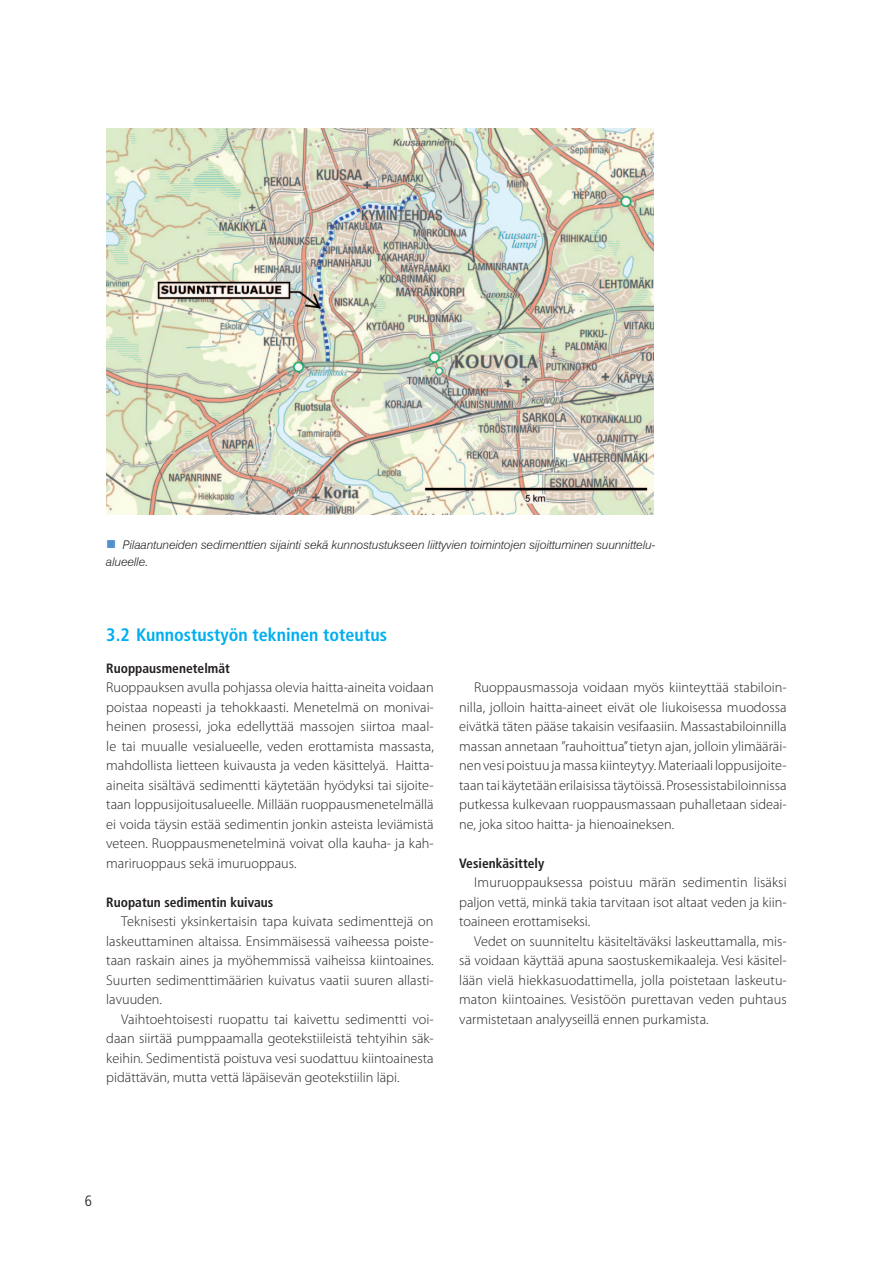
<style>
.page{position:relative;width:893px;height:1263px;background:#fff}
.page>*{position:absolute;margin:0;border:0;box-sizing:border-box;transform-origin:0 0}
.Otsikko2{font:700 condensed 18px "Frutiger";color:#00aeef}
.t1{font:300 condensed 15px "Frutiger";color:#231f20}
.Leipäteksti{font:300 14.25px/19.5px "Myriad Pro";color:#231f20;text-align:justify}
.Leipäteksti-ei-sisen{font:300 14.25px/19.5px "Myriad Pro";color:#231f20;text-align:justify}
.Otsikko4{font:700 condensed 13.5px "Frutiger";color:#231f20}
.kuvan_otsikko{font:italic 300 12px/17.2px "Swiss 721 BT";color:#231f20}
</style>
<div class="page">
<img style="left:106px;top:129px;width:548px;height:385px">
<p class="kuvan_otsikko" style="left:106px;top:536px;width:551px;text-indent:16px">Pilaantuneiden sedimenttien sijainti sekä kunnostustukseen liittyvien toimintojen sijoittuminen suunnittelu&shy;alueelle.</p>
<p class="Otsikko2" style="left:106px;top:624px;width:282px">3.2 Kunnostustyön tekninen toteutus</p>
<p class="Otsikko4" style="left:106px;top:660px;width:125px">Ruoppausmenetelmät</p>
<p class="Leipäteksti-ei-sisen" style="left:106px;top:677px;width:329px">Ruoppauksen avulla pohjassa olevia haitta-aineita voidaan poistaa nopeasti ja tehokkaasti. Menetelmä on monivai&shy;heinen prosessi, joka edellyttää massojen siirtoa maal&shy;le tai muualle vesialueelle, veden erottamista massasta, mahdollista lietteen kuivausta ja veden käsittelyä. Haitta&shy;aineita sisältävä sedimentti käytetään hyödyksi tai sijoite&shy;taan loppusijoitusalueelle. Millään ruoppausmenetelmällä ei voida täysin estää sedimentin jonkin asteista leviämistä veteen. Ruoppausmenetelminä voivat olla kauha- ja kah&shy;mariruoppaus sekä imuruoppaus.</p>
<p class="Otsikko4" style="left:106px;top:894px;width:169px">Ruopatun sedimentin kuivaus</p>
<p class="Leipäteksti" style="left:106px;top:911px;width:329px;text-indent:15px">Teknisesti yksinkertaisin tapa kuivata sedimenttejä on laskeuttaminen altaissa. Ensimmäisessä vaiheessa poiste&shy;taan raskain aines ja myöhemmissä vaiheissa kiintoaines.<br>Suurten sedimenttimäärien kuivatus vaatii suuren allasti&shy;lavuuden.</p>
<p class="Leipäteksti" style="left:106px;top:1009px;width:329px;text-indent:15px">Vaihtoehtoisesti ruopattu tai kaivettu sedimentti voi&shy;daan siirtää pumppaamalla geotekstiileistä tehtyihin säk&shy;keihin. Sedimentistä poistuva vesi suodattuu kiintoainesta pidättävän, mutta vettä läpäisevän geotekstiilin läpi.</p>
<p class="Leipäteksti" style="left:459px;top:677px;width:329px;text-indent:15px">Ruoppausmassoja voidaan myös kiinteyttää stabiloin&shy;nilla, jolloin haitta-aineet eivät ole liukoisessa muodossa eivätkä täten pääse takaisin vesifaasiin. Massastabiloinnilla massan annetaan ”rauhoittua” tietyn ajan, jolloin ylimääräi&shy;nen vesi poistuu ja massa kiinteytyy. Materiaali loppusijoite&shy;taan tai käytetään erilaisissa täytöissä. Prosessistabiloinnissa putkessa kulkevaan ruoppausmassaan puhalletaan sideai&shy;ne, joka sitoo haitta- ja hienoaineksen.</p>
<p class="Otsikko4" style="left:459px;top:855px;width:87px">Vesienkäsittely</p>
<p class="Leipäteksti" style="left:459px;top:872px;width:329px;text-indent:15px">Imuruoppauksessa poistuu märän sedimentin lisäksi paljon vettä, minkä takia tarvitaan isot altaat veden ja kiin&shy;toaineen erottamiseksi.</p>
<p class="Leipäteksti" style="left:459px;top:931px;width:329px;text-indent:15px">Vedet on suunniteltu käsiteltäväksi laskeuttamalla, mis&shy;sä voidaan käyttää apuna saostuskemikaaleja. Vesi käsitel&shy;lään vielä hiekkasuodattimella, jolla poistetaan laskeutu&shy;maton kiintoaines. Vesistöön purettavan veden puhtaus varmistetaan analyyseillä ennen purkamista.</p>
<p class="t1" style="left:85px;top:1193px;width:9px">6</p>
</div>
